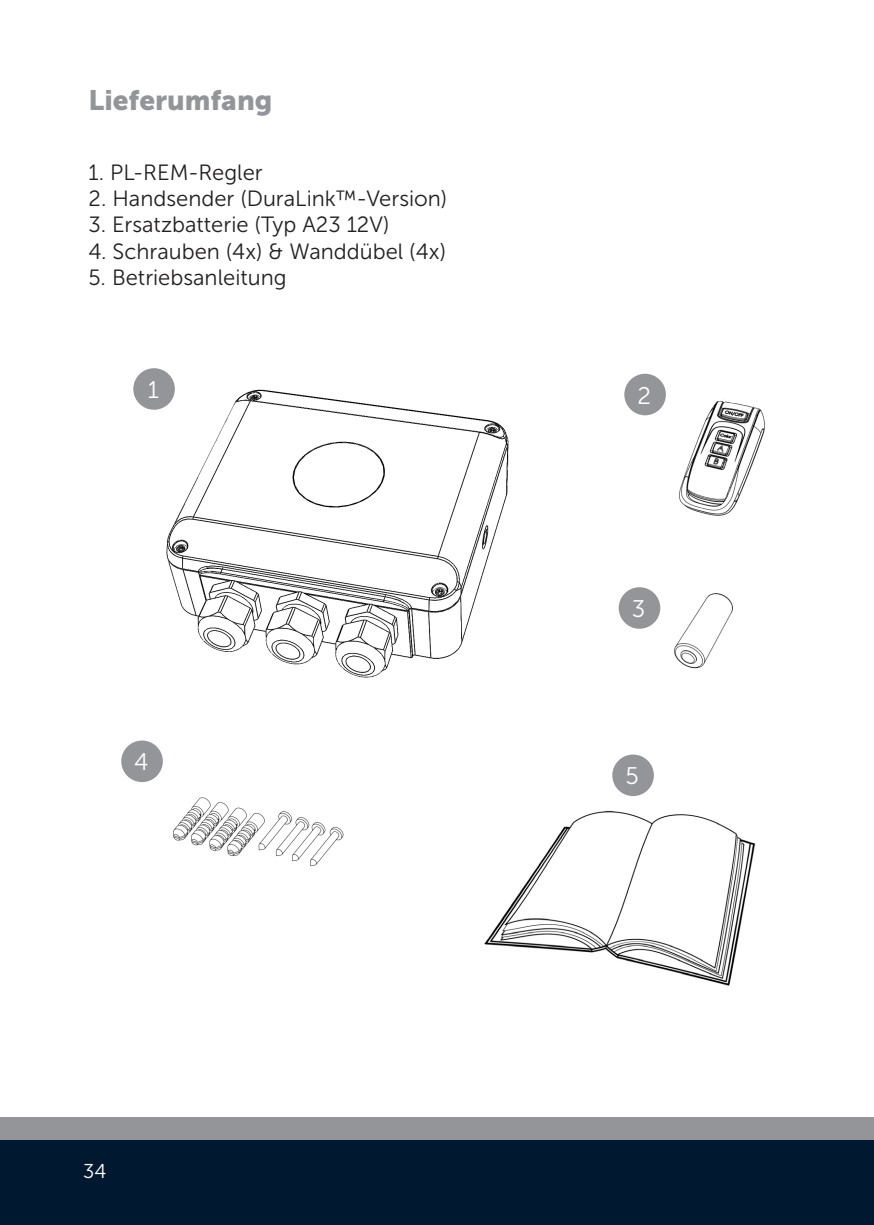
<style>
.page{position:relative;width:874px;height:1225px;background:#fff}
.page>*{position:absolute;margin:0;border:0;box-sizing:border-box;transform-origin:0 0}
.t1{font:28px "Museo Sans 900";color:#939598}
.t2{font:24px "Museo Sans 300";color:#fff}
.t3{font:22px "Museo Sans 300";color:#231f20}
.t4{font:20px "Museo Sans 300";color:#fff}
</style>
<div class="page">
<div style="left:0;top:1140px;width:873px;height:85px;background:#001930"></div>
<div style="left:0;top:1117px;width:873px;height:23px;background:#939598"></div>
<img style="left:166px;top:383px;width:343px;height:295px">
<img style="left:173px;top:797px;width:171px;height:69px">
<img style="left:484px;top:810px;width:272px;height:176px">
<div style="left:133px;top:368px;width:42px;height:42px;background:#939598;border-radius:50%"></div>
<div style="left:624px;top:374px;width:41px;height:41px;background:#939598;border-radius:50%"></div>
<div style="left:121px;top:740px;width:42px;height:42px;background:#939598;border-radius:50%"></div>
<div style="left:612px;top:754px;width:41px;height:42px;background:#939598;border-radius:50%"></div>
<img style="left:674px;top:593px;width:59px;height:76px">
<div style="left:618px;top:587px;width:42px;height:42px;background:#939598;border-radius:50%"></div>
<img style="left:679px;top:403px;width:86px;height:113px">
<svg style="left:714px;top:401px;width:23px;height:3px"></svg>
<p class="t1" style="left:89px;top:84px;width:185px">Lieferumfang</p>
<p class="t3" style="left:89px;top:160px;width:175px">1. PL-REM-Regler</p>
<p class="t3" style="left:89px;top:186px;width:360px">2. Handsender (DuraLink™-Version)</p>
<p class="t3" style="left:89px;top:213px;width:302px">3. Ersatzbatterie (Typ A23 12V)</p>
<p class="t3" style="left:89px;top:239px;width:359px">4. Schrauben (4x) &amp; Wanddübel (4x)</p>
<p class="t3" style="left:89px;top:266px;width:199px">5. Betriebsanleitung</p>
<p class="t2" style="left:148px;top:377px;width:13px">1</p>
<p class="t2" style="left:637px;top:382px;width:15px">2</p>
<p class="t2" style="left:134px;top:749px;width:16px">4</p>
<p class="t4" style="left:83px;top:1160px;width:25px">34</p>
<p class="t2" style="left:631px;top:596px;width:15px">3</p>
<p class="t2" style="left:625px;top:763px;width:15px">5</p>
</div>
